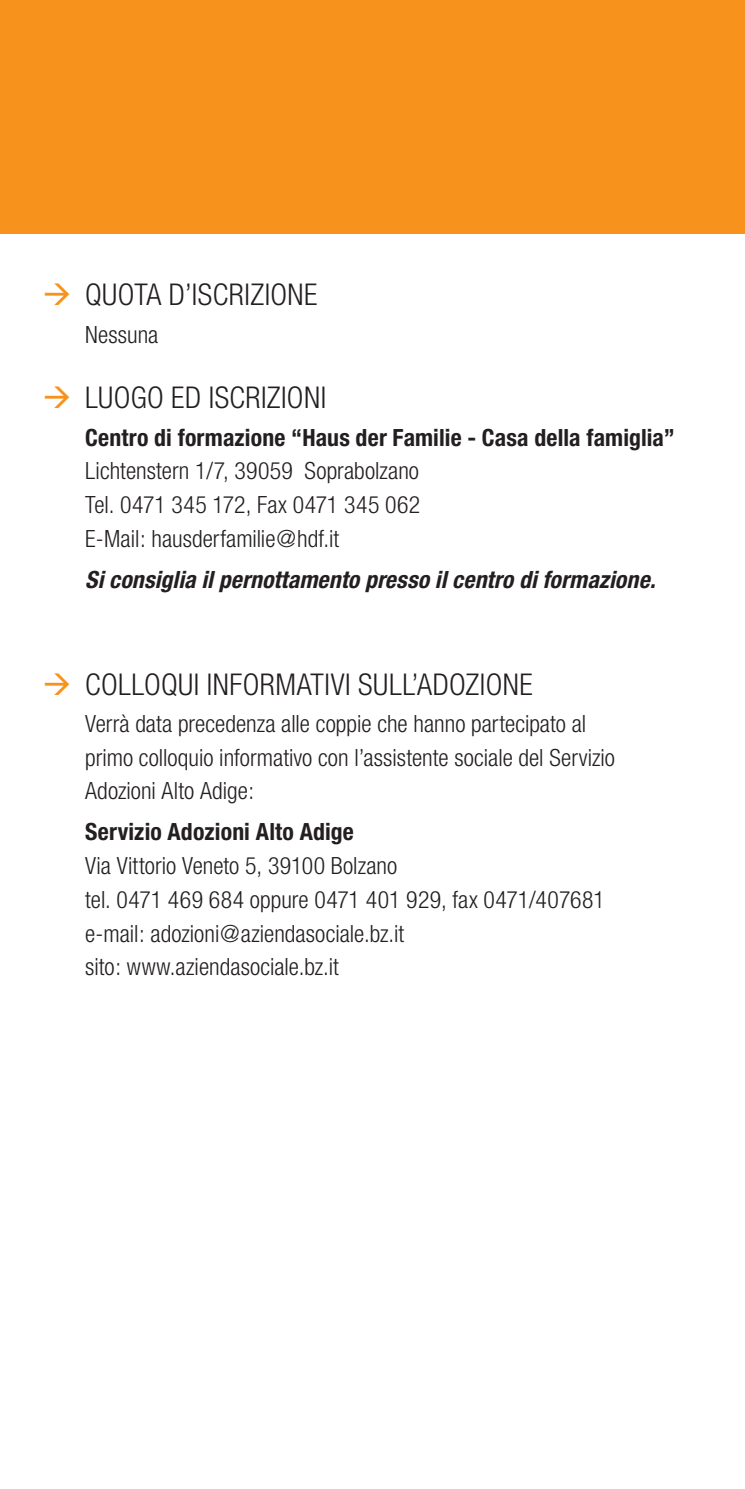
<style>
.page{position:relative;width:745px;height:1489px;background:#fff}
.page>*{position:absolute;margin:0;border:0;box-sizing:border-box;transform-origin:0 0}
.t1{font:300 condensed 30px "Helvetica Neue";letter-spacing:.015em;color:#231f20}
.t2{font:300 condensed 23.75px/33.8px "Helvetica Neue";color:#231f20}
.t3{font:700 condensed 23.75px "Helvetica Neue";letter-spacing:.01em;color:#231f20}
.t4{font:italic 700 condensed 23.75px "Helvetica Neue";letter-spacing:.005em;color:#231f20}
.s1{color:#f7931d}
</style>
<div class="page">
<div style="left:0;top:0;width:744px;height:234px;background:#f7931d"></div>
<p class="t1" style="left:43px;top:284px;width:276px"><span class="s1">→</span> QUOTA D’ISCRIZIONE</p>
<p class="t2" style="left:85px;top:319px;width:75px">Nessuna</p>
<p class="t1" style="left:43px;top:387px;width:285px"><span class="s1">→</span> LUOGO ED ISCRIZIONI</p>
<p class="t3" style="left:85px;top:429px;width:590px">Centro di formazione “Haus der Familie - Casa della famiglia”</p>
<p class="t2" style="left:85px;top:456px;width:336px;text-align:justify">Lichtenstern 1/7, 39059 Soprabolzano Tel. 0471 345 172, Fax 0471 345 062<br>E-Mail: hausderfamilie@hdf.it</p>
<p class="t4" style="left:85px;top:571px;width:571px">Si consiglia il pernottamento presso il centro di formazione.</p>
<p class="t1" style="left:43px;top:673px;width:491px"><span class="s1">→</span> COLLOQUI INFORMATIVI SULL’ADOZIONE</p>
<p class="t2" style="left:85px;top:708px;width:531px">Verrà data precedenza alle coppie che hanno partecipato al primo colloquio informativo con l’assistente sociale del Servizio<br>Adozioni Alto Adige:</p>
<p class="t3" style="left:85px;top:823px;width:270px">Servizio Adozioni Alto Adige</p>
<p class="t2" style="left:85px;top:850px;width:521px">Via Vittorio Veneto 5, 39100 Bolzano<br>tel. 0471 469 684 oppure 0471 401 929, fax 0471/407681 e-mail: adozioni@aziendasociale.bz.it<br>sito: www.aziendasociale.bz.it</p>
</div>
